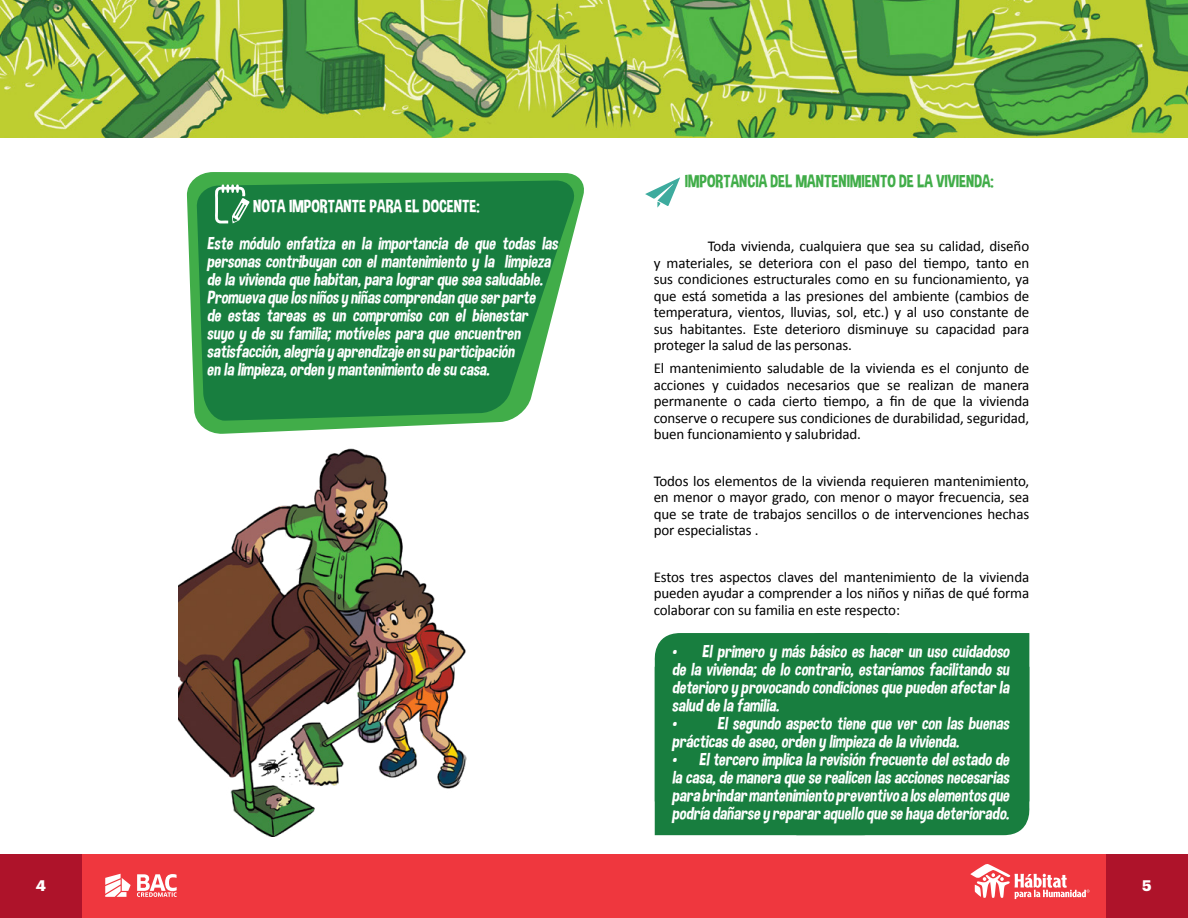
<style>
.page{position:relative;width:1188px;height:918px;background:#fff}
.page>*{position:absolute;margin:0;border:0;box-sizing:border-box;transform-origin:0 0}
.t1{font:italic 18px/18px "Dimbo";color:#fff;text-align:justify}
.t2{font:18px "Dimbo";color:#41ad49}
.t3{font:18px "Dimbo";color:#fff}
.t4{font:15px/16.5px "Calibri";letter-spacing:-.01em;color:#000;text-align:justify}
.t5{font:700 15px "Graphik";color:#fff}
</style>
<div class="page">
<img style="left:0;top:0;width:1188px;height:138px">
<img style="left:179px;top:473px;width:288px;height:363px">
<div style="left:654px;top:633px;width:376px;height:202px;background:#187e3f"></div>
<svg style="left:645px;top:177px;width:35px;height:31px"></svg>
<svg style="left:154px;top:109px;width:469px;height:364px"></svg>
<svg style="left:168px;top:125px;width:443px;height:335px;fill:#187e3f"></svg>
<svg style="left:215px;top:183px;width:35px;height:41px"></svg>
<div style="left:0;top:854px;width:1188px;height:64px;background:#ef373e"></div>
<svg style="left:137px;top:874px;width:40px;height:23px"></svg>
<svg style="left:105px;top:874px;width:26px;height:23px"></svg>
<div style="left:1106px;top:854px;width:82px;height:64px;background:#ae132a"></div>
<div style="left:0;top:854px;width:82px;height:64px;background:#ae132a"></div>
<svg style="left:970px;top:864px;width:120px;height:35px"></svg>
<p class="t3" style="left:253px;top:195px;width:228px">NOTA IMPORTANTE PARA EL DOCENTE:</p>
<p class="t1" style="left:207px;top:234px;width:353px;text-align:left">Este módulo enfatiza en la importancia de que todas las personas contribuyan con el mantenimiento y la limpieza de la vivienda que habitan, para lograr que sea saludable.<br>Promueva que los niños y niñas comprendan que ser parte<br>de estas tareas es un compromiso con el bienestar suyo y de su familia; motíveles para que encuentren satisfacción, alegría y aprendizaje en su participación<br>en la limpieza, orden y mantenimiento de su casa.</p>
<p class="t2" style="left:685px;top:171px;width:311px">IMPORTANCIA DEL MANTENIMIENTO DE LA VIVIENDA:</p>
<p class="t4" style="left:654px;top:237px;width:377px;text-indent:54px">Toda vivienda, cualquiera que sea su calidad, diseño y materiales, se deteriora con el paso del tiempo, tanto en sus condiciones estructurales como en su funcionamiento, ya que está sometida a las presiones del ambiente (cambios de temperatura, vientos, lluvias, sol, etc.) y al uso constante de sus habitantes. Este deterioro disminuye su capacidad para proteger la salud de las personas.</p>
<p class="t4" style="left:654px;top:359px;width:377px">El mantenimiento saludable de la vivienda es el conjunto de acciones y cuidados necesarios que se realizan de manera permanente o cada cierto tiempo, a fin de que la vivienda conserve o recupere sus condiciones de durabilidad, seguridad, buen funcionamiento y salubridad.</p>
<p class="t4" style="left:654px;top:472px;width:377px">Todos los elementos de la vivienda requieren mantenimiento, en menor o mayor grado, con menor o mayor frecuencia, sea que se trate de trabajos sencillos o de intervenciones hechas por especialistas .</p>
<p class="t4" style="left:654px;top:568px;width:377px">Estos tres aspectos claves del mantenimiento de la vivienda pueden ayudar a comprender a los niños y niñas de qué forma colaborar con su familia en este respecto:</p>
<p class="t1" style="left:672px;top:642px;width:339px">• El primero y más básico es hacer un uso cuidadoso de la vivienda; de lo contrario, estaríamos facilitando su deterioro y provocando condiciones que pueden afectar la salud de la familia.</p>
<p class="t1" style="left:672px;top:714px;width:339px">• El segundo aspecto tiene que ver con las buenas prácticas de aseo, orden y limpieza de la vivienda.</p>
<p class="t1" style="left:672px;top:750px;width:339px">• El tercero implica la revisión frecuente del estado de la casa, de manera que se realicen las acciones necesarias para brindar mantenimiento preventivo a los elementos que podría dañarse y reparar aquello que se haya deteriorado.</p>
<p class="t5" style="left:36px;top:874px;width:12px">4</p>
<p class="t5" style="left:1142px;top:874px;width:11px">5</p>
</div>
